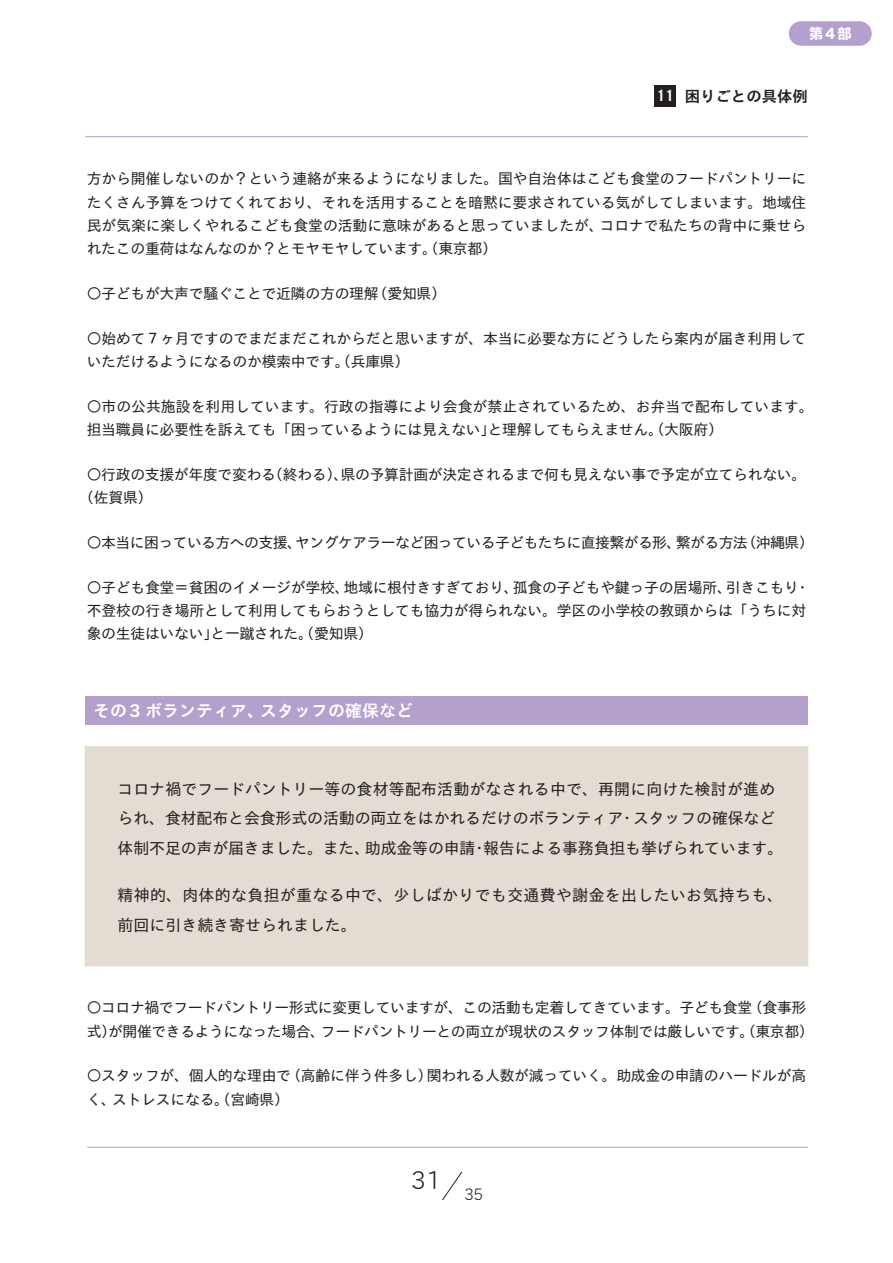
<style>
.page{position:relative;width:893px;height:1263px;background:#fff}
.page>*{position:absolute;margin:0;border:0;box-sizing:border-box;transform-origin:0 0}
.t1{font:300 24.45px "TB Go Std Super";color:#231f20}
.t2{font:700 16.95px "TB Go Std";color:#fff}
.t3{font:15.9px/29.7px "TB Go Pro";color:#231f20;text-align:right}
.t4{font:15.9px/29.7px "TB Go Pro";letter-spacing:.02em;color:#231f20}
.t5{font:300 15.9px "TB Go Std Super";color:#231f20}
.t6{font:700 15.45px "TB Go Std";color:#231f20}
.t7{font:700 15.45px "Trade Gothic";color:#fff}
.t8{font:14.85px/23.4px "TB Go Pro";letter-spacing:-.02em;color:#231f20}
.t9{font:14.85px/23.4px "TB Go Pro";color:#231f20}
.t10{font:14.85px "TB Go Pro";letter-spacing:-.04em;color:#231f20}
.t11{font:700 expanded 14.7px "TB Go Std";color:#fff}
</style>
<div class="page">
<div style="left:789px;top:21px;width:83px;height:25px;background:#b3a0cc;border-radius:12px"></div>
<hr style="left:87px;top:1147px;width:721px;height:1px;background:#b3a0cc">
<svg style="left:442px;top:1171px;width:20px;height:29px"></svg>
<hr style="left:85px;top:136px;width:723px;height:1px;background:#b3a0cc">
<div style="left:655px;top:85px;width:21px;height:22px;background:#231f20"></div>
<div style="left:85px;top:696px;width:723px;height:29px;background:#b3a0cc"></div>
<div style="left:85px;top:746px;width:723px;height:220px;background:#e3dcd2"></div>
<p class="t11" style="left:809px;top:22px;width:44px">第4部</p>
<p class="t7" style="left:657px;top:86px;width:19px">11</p>
<p class="t6" style="left:685px;top:84px;width:125px">困りごとの具体例</p>
<p class="t8" style="left:87px;top:166px;width:721px;text-align:right">方から開催しないのか？という連絡が来るようになりました。国や自治体はこども食堂のフードパントリーにたくさん予算をつけてくれており、それを活用することを暗黙に要求されている気がしてしまいます。地域住コロナで私たちの背中に乗せら</p>
<p class="t8" style="left:87px;top:212px;width:518px">民が気楽に楽しくやれるこども食堂の活動に意味があると思っていましたが、れたこの重荷はなんなのか？とモヤモヤしています。（東京都(</p>
<p class="t8" style="left:373px;top:281px;width:75px">（愛知県(</p>
<p class="t8" style="left:87px;top:281px;width:293px">○子どもが大声で騒ぐことで近隣の方の理解</p>
<p class="t8" style="left:87px;top:325px;width:721px">○始めて７ヶ月ですのでまだまだこれからだと思いますが、本当に必要な方にどうしたら案内が届き利用していただけるようになるのか模索中です。（兵庫県(</p>
<p class="t9" style="left:488px;top:393px;width:328px;text-indent:-401px">○市の公共施設を利用しています。行政の指導により会食が禁止されているため、お弁当で配布しています。と理解してもらえません。（大阪府(</p>
<p class="t8" style="left:87px;top:417px;width:410px">担当職員に必要性を訴えても「困っているようには見えない」</p>
<p class="t8" style="left:341px;top:461px;width:467px">県の予算計画が決定されるまで何も見えない事で予定が立てられない。</p>
<p class="t8" style="left:79px;top:461px;width:198px;text-indent:7px">○行政の支援が年度で変わる（佐賀県(</p>
<p class="t8" style="left:268px;top:461px;width:82px">（終わる）、</p>
<p class="t10" style="left:295px;top:530px;width:388px">ヤングケアラーなど困っている子どもたちに直接繋がる形、</p>
<p class="t8" style="left:676px;top:529px;width:74px">繋がる方法</p>
<p class="t8" style="left:742px;top:529px;width:74px">（沖縄県(</p>
<p class="t10" style="left:87px;top:530px;width:217px">○本当に困っている方への支援、</p>
<p class="t8" style="left:87px;top:574px;width:264px">○子ども食堂＝貧困のイメージが学校、</p>
<p class="t8" style="left:87px;top:597px;width:721px">不登校の行き場所として利用してもらおうとしても協力が得られない。学区の小学校の教頭からは「うちに対</p>
<p class="t8" style="left:211px;top:621px;width:164px">と一蹴された。（愛知県(</p>
<p class="t8" style="left:344px;top:574px;width:177px">地域に根付きすぎており、</p>
<p class="t8" style="left:513px;top:574px;width:221px">孤食の子どもや鍵っ子の居場所、</p>
<p class="t8" style="left:726px;top:574px;width:75px">引きこもり</p>
<p class="t8" style="left:795px;top:574px;width:16px">・</p>
<p class="t8" style="left:87px;top:621px;width:133px">象の生徒はいない」</p>
<p class="t2" style="left:93px;top:698px;width:173px">その3 ボランティア、</p>
<p class="t2" style="left:260px;top:698px;width:155px">スタッフの確保など</p>
<p class="t3" style="left:118px;top:772px;width:659px">コロナ禍でフードパントリー等の食材等配布活動がなされる中で、再開に向けた検討が進め・スタッフの確保など</p>
<p class="t3" style="left:483px;top:802px;width:302px;text-align:left;text-indent:-366px">られ、食材配布と会食形式の活動の両立をはかれるだけのボランティア<br>報告による事務負担も挙げられています。</p>
<p class="t3" style="left:118px;top:832px;width:254px">体制不足の声が届きました。また、</p>
<p class="t4" style="left:118px;top:879px;width:667px">精神的、肉体的な負担が重なる中で、少しばかりでも交通費や謝金を出したいお気持ちも、前回に引き続き寄せられました。</p>
<p class="t3" style="left:365px;top:832px;width:112px">助成金等の申請</p>
<p class="t3" style="left:471px;top:832px;width:17px">・</p>
<p class="t8" style="left:321px;top:995px;width:494px;text-indent:-234px">○コロナ禍でフードパントリー形式に変更していますが、この活動も定着してきています。子ども食堂<br>フードパントリーとの両立が現状のスタッフ体制では厳しいです。（東京都(</p>
<p class="t8" style="left:748px;top:995px;width:60px">（食事形</p>
<p class="t8" style="left:87px;top:1018px;width:240px">式が開催できるようになった場合、</p>
<p class="t8" style="left:101px;top:1018px;width:16px">）</p>
<p class="t8" style="left:87px;top:1063px;width:206px;text-align:right">○スタッフが、個人的な理由でストレスになる。（宮崎県(</p>
<p class="t8" style="left:427px;top:1063px;width:381px">関われる人数が減っていく。助成金の申請のハードルが高</p>
<p class="t8" style="left:286px;top:1063px;width:148px">（高齢に伴う件多し）</p>
<p class="t8" style="left:87px;top:1086px;width:31px">く、</p>
<h1 class="t1" style="left:411px;top:1161px;width:32px">31</h1>
<p class="t5" style="left:464px;top:1182px;width:21px">35</p>
</div>
